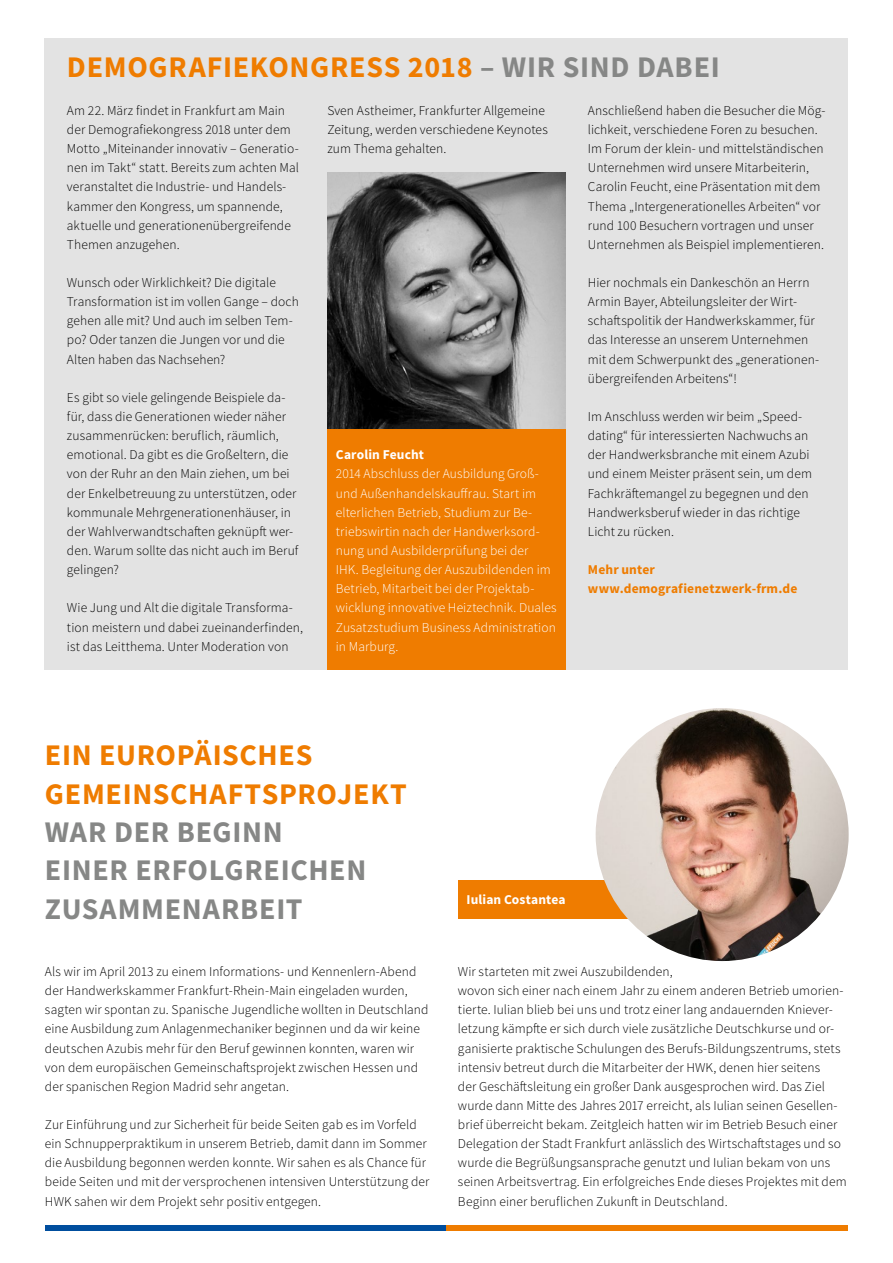
<style>
.page{position:relative;width:893px;height:1263px;background:#fff}
.page>*{position:absolute;margin:0;border:0;box-sizing:border-box;transform-origin:0 0}
._1_Head{font:700 30px/38.2px "Source Sans Pro";letter-spacing:.025em;color:#868786}
._1_Head-2{font:700 30px "Source Sans Pro";letter-spacing:.025em;color:#ef7c00}
._4_Copy{font:300 13.5px/19.2px "Source Sans Pro";letter-spacing:.005em;color:#000}
._4_Copy-2{font:300 13.5px/19.2px "Source Sans Pro";letter-spacing:.005em;color:#fff}
._3_Zwischenhead{font:700 13.5px/19.2px "Source Sans Pro";letter-spacing:.015em;color:#ef7c00}
._4_Copy-3{font:700 13.5px "Source Sans Pro";letter-spacing:.01em;color:#fff}
.s1{color:#868786}
.s2{color:#ef7c00}
</style>
<div class="page">
<div style="left:458px;top:880px;width:264px;height:38px;background:#ef7c00"></div>
<div style="left:45px;top:38px;width:803px;height:632px;background:#e3e3e3"></div>
<div style="left:45px;top:1225px;width:401px;height:6px;background:#004e9e"></div>
<div style="left:446px;top:1225px;width:402px;height:6px;background:#ef7c00"></div>
<img style="left:327px;top:172px;width:239px;height:258px">
<div style="left:327px;top:430px;width:239px;height:240px;background:#ef7c00"></div>
<img style="left:596px;top:708px;width:253px;height:253px;border-radius:126px">
<p class="_1_Head-2" style="left:67px;top:46px;width:654px">DEMOGRAFIEKONGRESS 2018 <span class="s1">– WIR SIND DABEI</span></p>
<p class="_4_Copy" style="left:67px;top:101px;width:234px">Am 22. März findet in Frankfurt am Main der Demografiekongress 2018 unter dem Motto „Miteinander innovativ – Generatio&shy;nen im Takt“ statt. Bereits zum achten Mal veranstaltet die Industrie- und Handels&shy;kammer den Kongress, um spannende, aktuelle und generationenübergreifende Themen anzugehen.</p>
<p class="_4_Copy" style="left:67px;top:273px;width:233px">Wunsch oder Wirklichkeit? Die digitale Transformation ist im vollen Gange – doch gehen alle mit? Und auch im selben Tem&shy;po? Oder tanzen die Jungen vor und die Alten haben das Nachsehen?</p>
<p class="_4_Copy" style="left:67px;top:388px;width:233px">Es gibt so viele gelingende Beispiele da&shy;für, dass die Generationen wieder näher zusammenrücken: beruflich, räumlich, emotional. Da gibt es die Großeltern, die von der Ruhr an den Main ziehen, um bei der Enkelbetreuung zu unterstützen, oder kommunale Mehrgenerationenhäuser, in der Wahlverwandtschaften geknüpft wer&shy;den. Warum sollte das nicht auch im Beruf gelingen?</p>
<p class="_4_Copy" style="left:67px;top:598px;width:238px">Wie Jung und Alt die digitale Transforma&shy;tion meistern und dabei zueinanderfinden, ist das Leitthema. Unter Moderation von</p>
<p class="_4_Copy" style="left:327px;top:101px;width:222px">Sven Astheimer, Frankfurter Allgemeine<br>Zeitung, werden verschiedene Keynotes zum Thema gehalten.</p>
<p class="_4_Copy" style="left:588px;top:101px;width:239px">Anschließend haben die Besucher die Mög&shy;lichkeit, verschiedene Foren zu besuchen.</p>
<p class="_4_Copy" style="left:588px;top:139px;width:238px">Im Forum der klein- und mittelständischen Unternehmen wird unsere Mitarbeiterin, Carolin Feucht, eine Präsentation mit dem Thema „Intergenerationelles Arbeiten“ vor rund 100 Besuchern vortragen und unser Unternehmen als Beispiel implementieren.</p>
<p class="_4_Copy" style="left:588px;top:273px;width:233px">Hier nochmals ein Dankeschön an Herrn Armin Bayer, Abteilungsleiter der Wirt&shy;schaftspolitik der Handwerkskammer, für das Interesse an unserem Unternehmen mit dem Schwerpunkt des „generationen&shy;übergreifenden Arbeitens“!</p>
<p class="_4_Copy" style="left:588px;top:407px;width:226px">Im Anschluss werden wir beim „Speed&shy;dating“ für interessierten Nachwuchs an der Handwerksbranche mit einem Azubi und einem Meister präsent sein, um dem Fachkräftemangel zu begegnen und den Handwerksberuf wieder in das richtige Licht zu rücken.</p>
<p class="_3_Zwischenhead" style="left:588px;top:560px;width:211px">Mehr unter www.demografienetzwerk-frm.de</p>
<p class="_4_Copy-3" style="left:336px;top:446px;width:90px">Carolin Feucht</p>
<p class="_4_Copy-2" style="left:336px;top:464px;width:222px">2014 Abschluss der Ausbildung Groß&shy;und Außenhandelskauffrau. Start im elterlichen Betrieb, Studium zur Be&shy;triebswirtin nach der Handwerksord&shy;nung und Ausbilderprüfung bei der<br>IHK. Begleitung der Auszubildenden im Betrieb, Mitarbeit bei der Projektab&shy;wicklung innovative Heiztechnik. Duales Zusatzstudium Business Administration in Marburg.</p>
<p class="_1_Head" style="left:45px;top:736px;width:363px"><span class="s2">EIN EUROPÄISCHES<br>GEMEINSCHAFTSPROJEKT<br></span>WAR DER BEGINN<br>EINER ERFOLGREICHEN<br>ZUSAMMENARBEIT</p>
<p class="_4_Copy" style="left:45px;top:962px;width:385px">Als wir im April 2013 zu einem Informations- und Kennenlern-Abend der Handwerkskammer Frankfurt-Rhein-Main eingeladen wurden, sagten wir spontan zu. Spanische Jugendliche wollten in Deutschland eine Ausbildung zum Anlagenmechaniker beginnen und da wir keine deutschen Azubis mehr für den Beruf gewinnen konnten, waren wir von dem europäischen Gemeinschaftsprojekt zwischen Hessen und der spanischen Region Madrid sehr angetan.</p>
<p class="_4_Copy" style="left:45px;top:1115px;width:386px">Zur Einführung und zur Sicherheit für beide Seiten gab es im Vorfeld ein Schnupperpraktikum in unserem Betrieb, damit dann im Sommer die Ausbildung begonnen werden konnte. Wir sahen es als Chance für beide Seiten und mit der versprochenen intensiven Unterstützung der HWK sahen wir dem Projekt sehr positiv entgegen.</p>
<p class="_4_Copy-3" style="left:466px;top:891px;width:101px">Iulian Costantea</p>
<p class="_4_Copy" style="left:458px;top:962px;width:390px">Wir starteten mit zwei Auszubildenden,<br>wovon sich einer nach einem Jahr zu einem anderen Betrieb umorien&shy;tierte. Iulian blieb bei uns und trotz einer lang andauernden Kniever&shy;letzung kämpfte er sich durch viele zusätzliche Deutschkurse und or&shy;ganisierte praktische Schulungen des Berufs-Bildungszentrums, stets intensiv betreut durch die Mitarbeiter der HWK, denen hier seitens<br>der Geschäftsleitung ein großer Dank ausgesprochen wird. Das Ziel wurde dann Mitte des Jahres 2017 erreicht, als Iulian seinen Gesellen&shy;brief überreicht bekam. Zeitgleich hatten wir im Betrieb Besuch einer Delegation der Stadt Frankfurt anlässlich des Wirtschaftstages und so wurde die Begrüßungsansprache genutzt und Iulian bekam von uns seinen Arbeitsvertrag. Ein erfolgreiches Ende dieses Projektes mit dem Beginn einer beruflichen Zukunft in Deutschland.</p>
</div>
